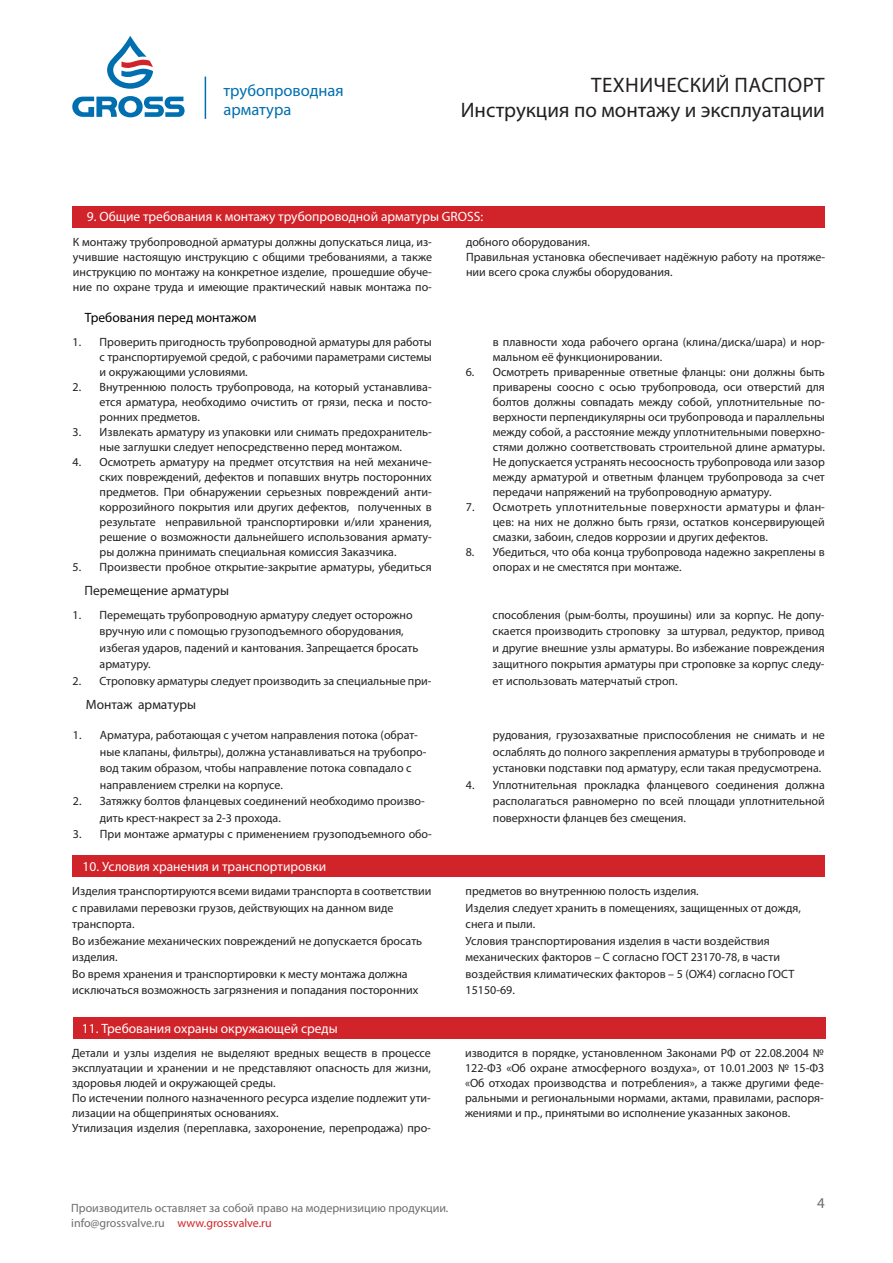
<style>
.page{position:relative;width:893px;height:1263px;background:#fff}
.page>*{position:absolute;margin:0;border:0;box-sizing:border-box;transform-origin:0 0}
.t1{font:21px/25.2px "Myriad Pro";color:#231f20;text-align:right}
.t2{font:16.5px/19.5px "Myriad Pro";color:#006fb0}
.t3{font:15px "Myriad Pro";color:#6c6d70}
.ПОДЗАГОЛОВОК_ПЛАШКА{font:13.5px "Myriad Pro";color:#fff}
.ПОДЗАГОЛОВОК_ПЛАШКА-2{font:13.5px "Myriad Pro";color:#231f20}
.ПОДЗАГОЛОВОК_ПЛАШКА-3{font:13.5px "Myriad Pro";color:#000}
.ТЕКСТ{font:12px/15px "Myriad Pro";color:#231f20;text-align:justify}
.t4{font:12px/15px "Myriad Pro";color:#6c6d70}
.s1{color:#d1232a}
</style>
<div class="page">
<svg style="left:107px;top:36px;width:46px;height:53px"></svg>
<svg style="left:72px;top:96px;width:113px;height:21px"></svg>
<hr style="left:205px;top:77px;width:1px;height:42px;background:#006fb0">
<div style="left:72px;top:856px;width:753px;height:21px;background:#d1232a"></div>
<div style="left:73px;top:1018px;width:753px;height:21px;background:#d1232a"></div>
<div style="left:72px;top:206px;width:753px;height:22px;background:#d1232a"></div>
<h2 class="t2" style="left:224px;top:80px;width:122px">трубопроводная арматура</h2>
<h1 class="t1" style="left:461px;top:72px;width:366px">ТЕХНИЧЕСКИЙ ПАСПОРТ<br>Инструкция по монтажу и эксплуатации</h1>
<p class="ПОДЗАГОЛОВОК_ПЛАШКА" style="left:87px;top:208px;width:398px">9. Общие требования к монтажу трубопроводной арматуры GROSS:</p>
<p class="ТЕКСТ" style="left:73px;top:234px;width:360px">К монтажу трубопроводной арматуры должны допускаться лица, из&shy;учившие настоящую инструкцию с общими требованиями, а также инструкцию по монтажу на конкретное изделие, прошедшие обуче&shy;ние по охране труда и имеющие практический навык монтажа по-</p>
<p class="ТЕКСТ" style="left:466px;top:234px;width:125px">добного оборудования.</p>
<p class="ТЕКСТ" style="left:466px;top:249px;width:360px">Правильная установка обеспечивает надёжную работу на протяже&shy;нии всего срока службы оборудования.</p>
<p class="ПОДЗАГОЛОВОК_ПЛАШКА-3" style="left:85px;top:309px;width:173px">Требования перед монтажом</p>
<p class="ТЕКСТ" style="left:100px;top:334px;width:334px;text-indent:-27px">1. Проверить пригодность трубопроводной арматуры для работы с транспортируемой средой, с рабочими параметрами системы и окружающими условиями.</p>
<p class="ТЕКСТ" style="left:100px;top:379px;width:334px;text-indent:-27px">2. Внутреннюю полость трубопровода, на который устанавлива&shy;ется арматура, необходимо очистить от грязи, песка и посто&shy;ронних предметов.</p>
<p class="ТЕКСТ" style="left:73px;top:424px;width:361px;text-align:center">3. Извлекать арматуру из упаковки или снимать предохранитель&shy;ные заглушки следует непосредственно перед монтажом.</p>
<p class="ТЕКСТ" style="left:100px;top:454px;width:334px;text-indent:-27px">4. Осмотреть арматуру на предмет отсутствия на ней механиче&shy;ских повреждений, дефектов и попавших внутрь посторонних предметов. При обнаружении серьезных повреждений анти&shy;коррозийного покрытия или других дефектов, полученных в результате неправильной транспортировки и/или хранения, решение о возможности дальнейшего использования армату&shy;ры должна принимать специальная комиссия Заказчика.</p>
<p class="ТЕКСТ" style="left:73px;top:559px;width:361px">5. Произвести пробное открытие-закрытие арматуры, убедиться</p>
<p class="ПОДЗАГОЛОВОК_ПЛАШКА-2" style="left:85px;top:582px;width:146px">Перемещение арматуры</p>
<p class="ТЕКСТ" style="left:100px;top:606px;width:320px;line-height:16.5px;text-align:left;text-indent:-27px">1. Перемещать трубопроводную арматуру следует осторожно вручную или с помощью грузоподъемного оборудования, избегая ударов, падений и кантования. Запрещается бросать арматуру.</p>
<p class="ТЕКСТ" style="left:73px;top:673px;width:360px">2. Строповку арматуры следует производить за специальные при-</p>
<p class="ПОДЗАГОЛОВОК_ПЛАШКА-2" style="left:86px;top:696px;width:112px">Монтаж арматуры</p>
<p class="ТЕКСТ" style="left:100px;top:727px;width:328px;line-height:16.5px;text-align:left;text-indent:-27px">1. Арматура, работающая с учетом направления потока (обрат&shy;ные клапаны, фильтры), должна устанавливаться на трубопро&shy;вод таким образом, чтобы направление потока совпадало с направлением стрелки на корпусе.</p>
<p class="ТЕКСТ" style="left:100px;top:793px;width:327px;line-height:16.5px;text-indent:-27px">2. Затяжку болтов фланцевых соединений необходимо произво&shy;дить крест-накрест за 2-3 прохода.</p>
<p class="ТЕКСТ" style="left:73px;top:827px;width:360px">3. При монтаже арматуры с применением грузоподъемного обо-</p>
<p class="ПОДЗАГОЛОВОК_ПЛАШКА" style="left:83px;top:858px;width:245px">10. Условия хранения и транспортировки</p>
<p class="ТЕКСТ" style="left:72px;top:883px;width:361px">Изделия транспортируются всеми видами транспорта в соответствии</p>
<p class="ТЕКСТ" style="left:72px;top:900px;width:323px">с правилами перевозки грузов, действующих на данном виде</p>
<p class="ТЕКСТ" style="left:72px;top:916px;width:64px">транспорта.</p>
<p class="ТЕКСТ" style="left:72px;top:933px;width:351px">Во избежание механических повреждений не допускается бросать</p>
<p class="ТЕКСТ" style="left:72px;top:949px;width:47px">изделия.</p>
<p class="ТЕКСТ" style="left:72px;top:966px;width:337px">Во время хранения и транспортировки к месту монтажа должна</p>
<p class="ТЕКСТ" style="left:72px;top:982px;width:348px">исключаться возможность загрязнения и попадания посторонних</p>
<p class="ПОДЗАГОЛОВОК_ПЛАШКА" style="left:82px;top:1020px;width:257px">11. Требования охраны окружающей среды</p>
<p class="ТЕКСТ" style="left:72px;top:1045px;width:360px">Детали и узлы изделия не выделяют вредных веществ в процессе эксплуатации и хранении и не представляют опасность для жизни, здоровья людей и окружающей среды.</p>
<p class="ТЕКСТ" style="left:72px;top:1090px;width:360px">По истечении полного назначенного ресурса изделие подлежит ути&shy;лизации на общепринятых основаниях.</p>
<p class="ТЕКСТ" style="left:72px;top:1120px;width:360px">Утилизация изделия (переплавка, захоронение, перепродажа) про-</p>
<p class="ТЕКСТ" style="left:493px;top:334px;width:334px">в плавности хода рабочего органа (клина/диска/шара) и нор&shy;мальном её функционировании.</p>
<p class="ТЕКСТ" style="left:493px;top:364px;width:334px;text-indent:-27px">6. Осмотреть приваренные ответные фланцы: они должны быть приварены соосно с осью трубопровода, оси отверстий для болтов должны совпадать между собой, уплотнительные по&shy;верхности перпендикулярны оси трубопровода и параллельны между собой, а расстояние между уплотнительными поверхно&shy;стями должно соответствовать строительной длине арматуры.<br>Не допускается устранять несоосность трубопровода или зазор между арматурой и ответным фланцем трубопровода за счет передачи напряжений на трубопроводную арматуру.</p>
<p class="ТЕКСТ" style="left:493px;top:499px;width:334px;text-indent:-27px">7. Осмотреть уплотнительные поверхности арматуры и флан&shy;цев: на них не должно быть грязи, остатков консервирующей смазки, забоин, следов коррозии и других дефектов.</p>
<p class="ТЕКСТ" style="left:493px;top:544px;width:334px;text-indent:-27px">8. Убедиться, что оба конца трубопровода надежно закреплены в опорах и не сместятся при монтаже.</p>
<p class="ТЕКСТ" style="left:493px;top:606px;width:333px;line-height:16.5px">способления (рым-болты, проушины) или за корпус. Не допу&shy;скается производить строповку за штурвал, редуктор, привод и другие внешние узлы арматуры. Во избежание повреждения защитного покрытия арматуры при строповке за корпус следу&shy;ет использовать матерчатый строп.</p>
<p class="ТЕКСТ" style="left:493px;top:727px;width:334px;line-height:16.5px">рудования, грузозахватные приспособления не снимать и не ослаблять до полного закрепления арматуры в трубопроводе и установки подставки под арматуру, если такая предусмотрена.</p>
<p class="ТЕКСТ" style="left:493px;top:776px;width:333px;line-height:16.5px;text-indent:-27px">4. Уплотнительная прокладка фланцевого соединения должна располагаться равномерно по всей площади уплотнительной поверхности фланцев без смещения.</p>
<p class="ТЕКСТ" style="left:466px;top:883px;width:235px">предметов во внутреннюю полость изделия.</p>
<p class="ТЕКСТ" style="left:466px;top:900px;width:337px">Изделия следует хранить в помещениях, защищенных от дождя,</p>
<p class="ТЕКСТ" style="left:466px;top:916px;width:71px">снега и пыли.</p>
<p class="ТЕКСТ" style="left:466px;top:933px;width:306px">Условия транспортирования изделия в части воздействия</p>
<p class="ТЕКСТ" style="left:466px;top:949px;width:316px">механических факторов – С согласно ГОСТ 23170-78, в части</p>
<p class="ТЕКСТ" style="left:466px;top:966px;width:330px">воздействия климатических факторов – 5 (ОЖ4) согласно ГОСТ</p>
<p class="ТЕКСТ" style="left:466px;top:982px;width:51px">15150-69.</p>
<p class="ТЕКСТ" style="left:465px;top:1045px;width:360px">изводится в порядке, установленном Законами РФ от 22.08.2004 № 122-Ф3 «Об охране атмосферного воздуха», от 10.01.2003 № 15-ФЗ «Об отходах производства и потребления», а также другими феде&shy;ральными и региональными нормами, актами, правилами, распоря&shy;жениями и пр., принятыми во исполнение указанных законов.</p>
<p class="t4" style="left:71px;top:1200px;width:379px">Производитель оставляет за собой право на модернизицию продукции. info@grossvalve.ru <span class="s1">www.grossvalve.ru</span></p>
<p class="t3" style="left:817px;top:1194px;width:9px">4</p>
</div>
